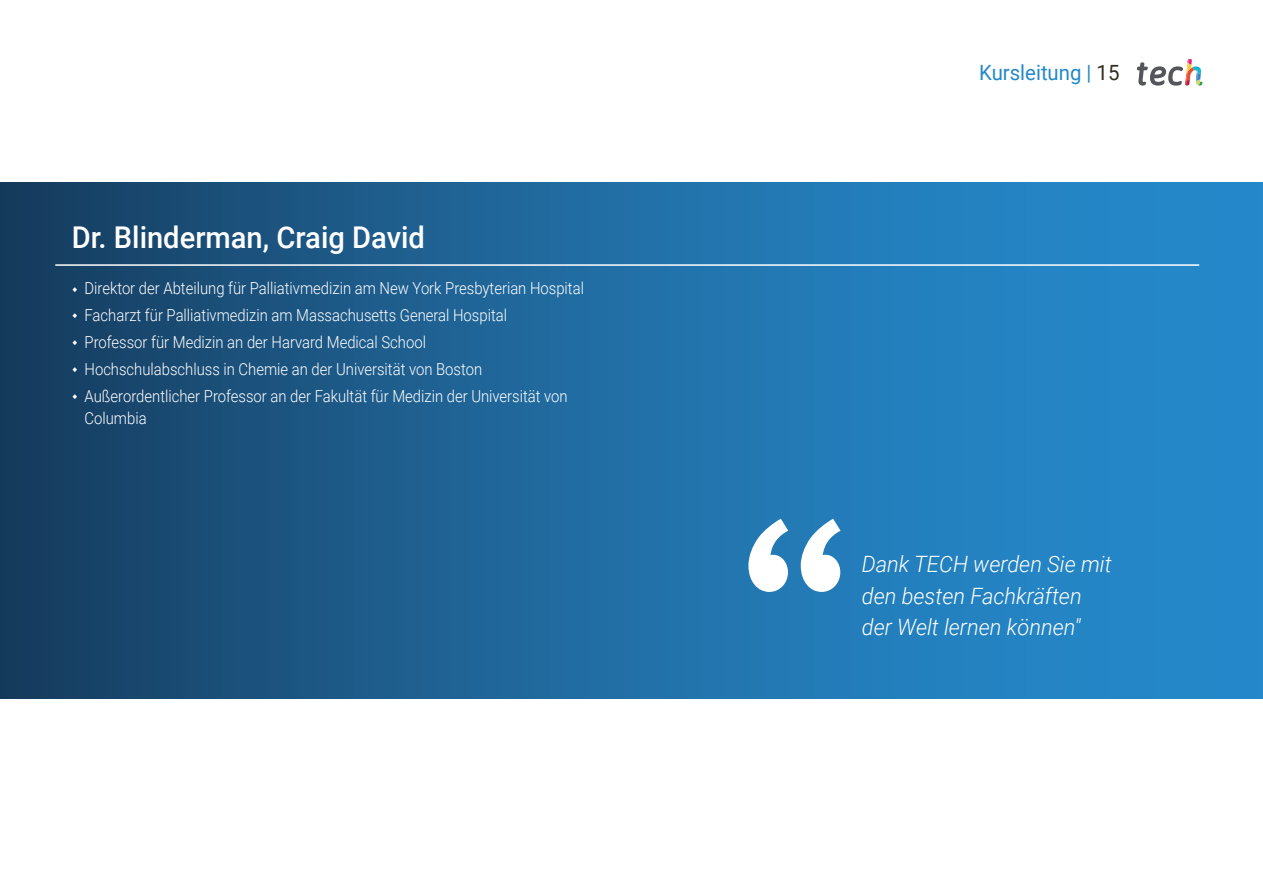
<style>
.page{position:relative;width:1263px;height:893px;background:#fff}
.page>*{position:absolute;margin:0;border:0;box-sizing:border-box;transform-origin:0 0}
.t1{font:500 30px "Roboto";color:#fff}
.t2{font:italic 300 22.5px/31.5px "Roboto";color:#fff}
.t3{font:21px "Roboto";color:#2488c9}
.t4{font:300 16.5px/26.7px "Roboto";color:#fff;scale:.9 1}
.s1{color:#312e20}
</style>
<div class="page">
<div style="left:0;top:182px;width:1263px;height:516px;background:linear-gradient(to right,#184267,#2793d9)"></div>
<svg style="left:748px;top:519px;width:92px;height:73px"></svg>
<hr style="left:55px;top:264px;width:1144px;height:2px;background:#fff">
<svg style="left:1137px;top:59px;width:65px;height:27px"></svg>
<svg style="left:73px;top:287px;width:4px;height:5px"></svg>
<svg style="left:73px;top:314px;width:4px;height:5px"></svg>
<svg style="left:73px;top:340px;width:4px;height:5px"></svg>
<svg style="left:73px;top:367px;width:4px;height:5px"></svg>
<svg style="left:73px;top:394px;width:4px;height:5px"></svg>
<h1 class="t1" style="left:72px;top:216px;width:355px">Dr. Blinderman, Craig David</h1>
<p class="t4" style="left:85px;top:275px;width:556px">Direktor der Abteilung für Palliativmedizin am New York Presbyterian Hospital Facharzt für Palliativmedizin am Massachusetts General Hospital<br>Professor für Medizin an der Harvard Medical School<br>Hochschulabschluss in Chemie an der Universität von Boston Außerordentlicher Professor an der Fakultät für Medizin der Universität von</p>
<p class="t4" style="left:85px;top:404px;width:71px">Columbia</p>
<p class="t3" style="left:979px;top:57px;width:142px">Kursleitung | <span class="s1">15</span></p>
<h2 class="t2" style="left:862px;top:548px;width:251px">Dank TECH werden Sie mit den besten Fachkräften der Welt lernen können"</h2>
</div>
